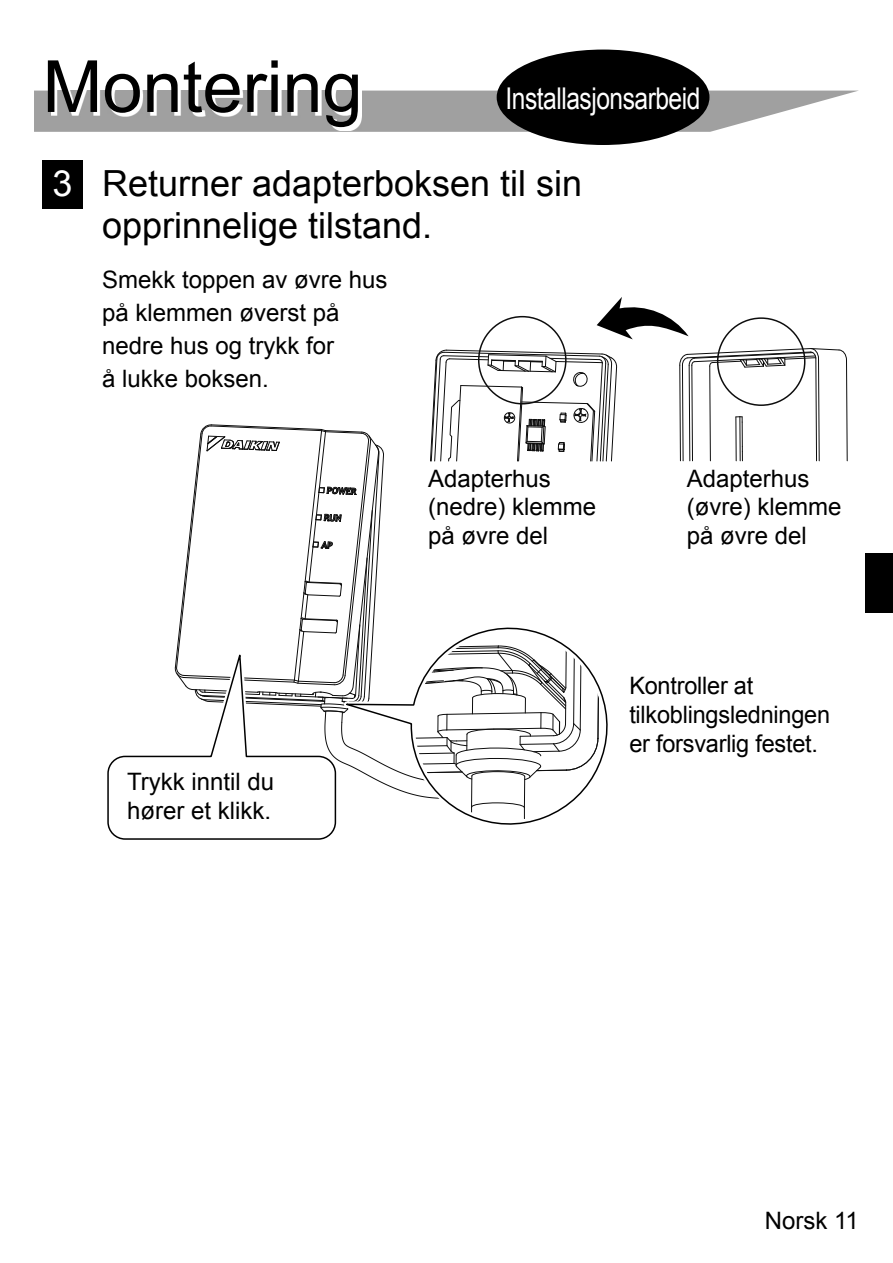
<style>
.page{position:relative;width:893px;height:1263px;background:#fff}
.page>*{position:absolute;margin:0;border:0;box-sizing:border-box;transform-origin:0 0}
.t1{font:72px "Arial";color:#000}
.t2{font:36px/42px "Arial";color:#000}
.t3{font:30px "Arial";letter-spacing:-.02em;color:#fff;scale:.82 1}
.t4{font:24px/28.8px "Arial";color:#000}
.s1{color:#fff}
</style>
<div class="page">
<div style="left:865px;top:553px;width:28px;height:59px;background:#000"></div>
<svg style="left:34px;top:91px;width:823px;height:41px"></svg>
<img style="left:51px;top:90px;width:311px;height:41px">
<div style="left:43px;top:160px;width:40px;height:48px;background:#000"></div>
<svg style="left:679px;top:348px;width:169px;height:113px"></svg>
<div style="left:717px;top:317px;width:88px;height:89px;border:2px solid #0d0d0d;border-radius:50%"></div>
<svg style="left:597px;top:297px;width:92px;height:42px"></svg>
<svg style="left:107px;top:350px;width:510px;height:490px"></svg>
<div style="left:497px;top:50px;width:212px;height:95px;background:#000;border-radius:50%"></div>
<h1 class="t1" style="left:43px;top:47px;width:322px">Montering</h1>
<p class="t3" style="left:506px;top:82px;width:239px">Installasjonsarbeid</p>
<h2 class="t2" style="left:102px;top:163px;width:482px;text-indent:-50px"><span class="s1">3</span> Returner adapterboksen til sin opprinnelige tilstand.</h2>
<p class="t4" style="left:102px;top:263px;width:287px;line-height:33px">Smekk toppen av øvre hus på klemmen øverst på nedre hus og trykk for<br>å lukke boksen.</p>
<p class="t4" style="left:428px;top:464px;width:170px">Adapterhus (nedre) klemme på øvre del</p>
<p class="t4" style="left:687px;top:464px;width:156px">Adapterhus (øvre) klemme på øvre del</p>
<p class="t4" style="left:127px;top:767px;width:149px">Trykk inntil du hører et klikk.</p>
<p class="t4" style="left:629px;top:671px;width:202px">Kontroller at tilkoblingsledningen er forsvarlig festet.</p>
<p class="t4" style="left:765px;top:1206px;width:96px">Norsk 11</p>
</div>
